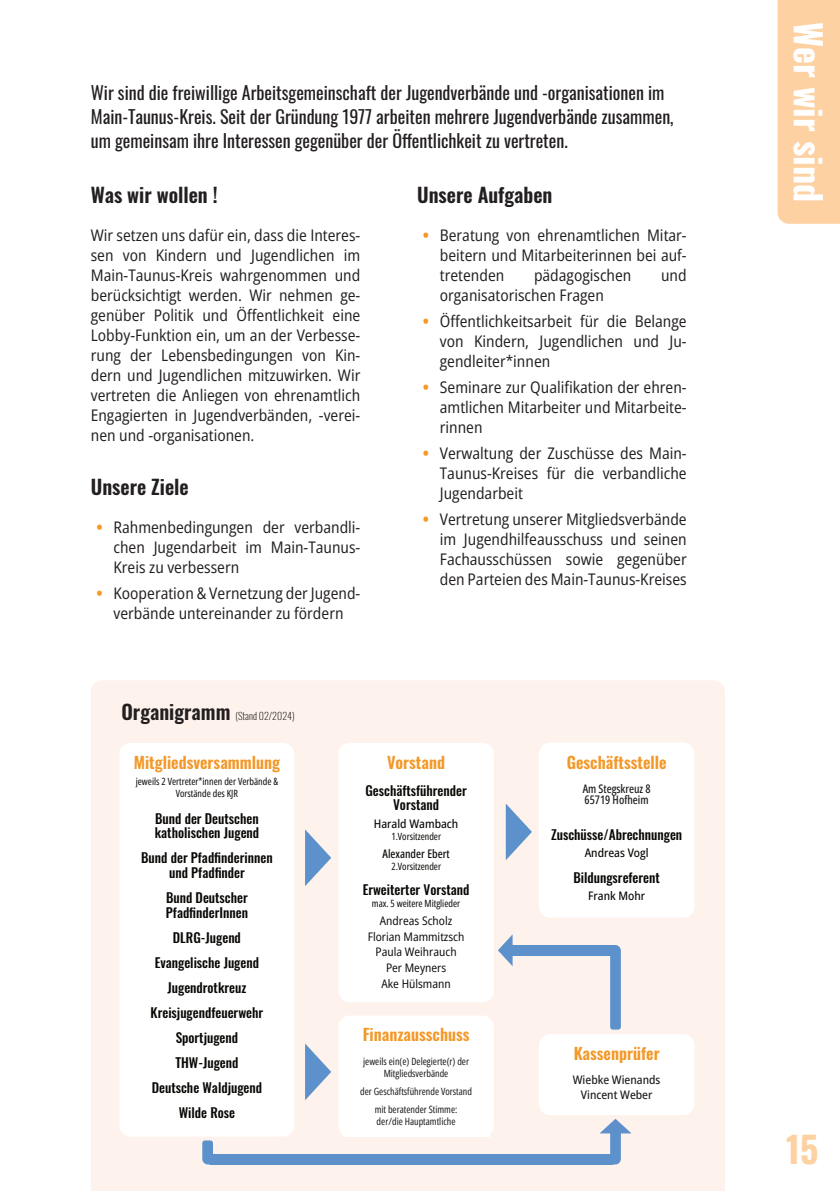
<style>
.page{position:relative;width:840px;height:1191px;background:#fff}
.page>*{position:absolute;margin:0;border:0;box-sizing:border-box;transform-origin:0 0}
.t1{font:700 36px "Oswald";color:#fff}
.t2{font:700 36px "Oswald";color:#fdd1a1}
.t3{font:600 20px "Oswald";color:#231f20}
.t4{font:18px/24px "Oswald";color:#231f20}
.t5{font:600 16.2px "Oswald";color:#f39827}
.t6{font:semi-condensed 16px/20px "Open Sans";color:#231f20;text-align:justify}
.t7{font:500 13.2px/25px "Oswald";color:#080704;text-align:center}
.t8{font:semi-condensed 11.8px/15.8px "Open Sans";color:#080704;text-align:center}
.t9{font:500 semi-condensed 11.8px "Open Sans";color:#080704}
.t10{font:500 semi-condensed 11.8px/15.8px "Open Sans";color:#1a191c;text-align:center}
.t11{font:500 11.8px/11.8px "Open Sans Condensed";color:#1a191c}
.t12{font:500 11.8px "Open Sans Condensed";color:#080704}
.t13{font:10px/12px "Open Sans Condensed";color:#1a191c;text-align:center}
.t14{font:10px/12px "Open Sans Condensed";color:#080704;text-align:center}
.t15{font:200 10px "Oswald";color:#080704}
.s1{font-family:"Open Sans Condensed";font-weight:700;font-stretch:normal;color:#f69825}
.s2{font-weight:600;font-size:20px;color:#231f20}
.s3{font-family:"Open Sans Condensed";font-weight:700;font-stretch:normal;color:#f79722}
</style>
<div class="page">
<div style="left:91px;top:680px;width:633px;height:511px;background:#fef3ec"></div>
<div style="left:119px;top:743px;width:175px;height:393px;background:#fff;border-radius:11px"></div>
<div style="left:338px;top:743px;width:155px;height:259px;background:#fff;border-radius:11px"></div>
<div style="left:338px;top:1015px;width:155px;height:121px;background:#fff;border-radius:11px"></div>
<div style="left:538px;top:1034px;width:156px;height:81px;background:#fff;border-radius:11px"></div>
<div style="left:538px;top:742px;width:156px;height:175px;background:#fff;border-radius:11px"></div>
<div style="left:342px;top:1019px;width:147px;height:117px;background:#fff"></div>
<svg style="left:305px;top:829px;width:26px;height:57px"></svg>
<svg style="left:305px;top:1043px;width:26px;height:57px"></svg>
<svg style="left:505px;top:803px;width:26px;height:57px"></svg>
<svg style="left:609px;top:945px;width:11px;height:84px"></svg>
<svg style="left:497px;top:934px;width:15px;height:32px"></svg>
<div style="left:507px;top:945px;width:105px;height:10px;background:#5c91cc"></div>
<div style="left:210px;top:1153px;width:402px;height:11px;background:#5c91cc"></div>
<svg style="left:599px;top:1118px;width:32px;height:46px"></svg>
<svg style="left:202px;top:1140px;width:11px;height:24px"></svg>
<div style="left:777px;top:0;width:62px;height:224px;background:#fdd1a1"></div>
<p class="t4" style="left:91px;top:79px;width:584px">Wir sind die freiwillige Arbeitsgemeinschaft der Jugendverbände und -organisationen im<br>Main-Taunus-Kreis. Seit der Gründung 1977 arbeiten mehrere Jugendverbände zusammen, um gemeinsam ihre Interessen gegenüber der Öffentlichkeit zu vertreten.</p>
<p class="t3" style="left:91px;top:179px;width:128px">Was wir wollen !</p>
<p class="t6" style="left:91px;top:224px;width:271px">Wir setzen uns dafür ein, dass die Interes&shy;sen von Kindern und Jugendlichen im Main-Taunus-Kreis wahrgenommen und berücksichtigt werden. Wir nehmen ge&shy;genüber Politik und Öffentlichkeit eine Lobby-Funktion ein, um an der Verbesse&shy;rung der Lebensbedingungen von Kin&shy;dern und Jugendlichen mitzuwirken. Wir vertreten die Anliegen von ehrenamtlich Engagierten in Jugendverbänden, -verei&shy;nen und -organisationen.</p>
<p class="t3" style="left:91px;top:471px;width:99px">Unsere Ziele</p>
<p class="t6" style="left:113px;top:516px;width:248px;text-indent:-17px"><span class="s1">•</span> Rahmenbedingungen der verbandli&shy;chen Jugendarbeit im Main-Taunus-Kreis zu verbessern</p>
<p class="t6" style="left:96px;top:582px;width:265px;text-align:center"><span class="s1">•</span> Kooperation &amp; Vernetzung der Jugend&shy;verbände untereinander zu fördern</p>
<p class="t15" style="left:121px;top:708px;width:175px"><span class="s2">Organigramm</span> (Stand 02/2024)</p>
<p class="t3" style="left:417px;top:179px;width:137px">Unsere Aufgaben</p>
<p class="t6" style="left:439px;top:224px;width:248px;text-indent:-17px"><span class="s3">•</span> Beratung von ehrenamtlichen Mitar&shy;beitern und Mitarbeiterinnen bei auf&shy;tretenden</p>
<p class="t6" style="left:533px;top:264px;width:99px">pädagogischen</p>
<p class="t6" style="left:660px;top:264px;width:27px">und</p>
<p class="t6" style="left:439px;top:284px;width:165px">organisatorischen Fragen</p>
<p class="t6" style="left:439px;top:310px;width:248px;text-indent:-17px"><span class="s3">•</span> Öffentlichkeitsarbeit für die Belange von Kindern, Jugendlichen und Ju&shy;gendleiter*innen</p>
<p class="t6" style="left:439px;top:376px;width:248px;text-indent:-17px"><span class="s1">•</span> Seminare zur Qualifikation der ehren&shy;amtlichen Mitarbeiter und Mitarbeite&shy;rinnen</p>
<p class="t6" style="left:439px;top:442px;width:248px;text-indent:-17px"><span class="s1">•</span> Verwaltung der Zuschüsse des Main-Taunus-Kreises für die verbandliche Jugendarbeit</p>
<p class="t6" style="left:439px;top:508px;width:248px;text-indent:-17px"><span class="s1">•</span> Vertretung unserer Mitgliedsverbände im Jugendhilfeausschuss und seinen Fachausschüssen sowie gegenüber den Parteien des Main-Taunus-Kreises</p>
<p class="t5" style="left:134px;top:749px;width:148px">Mitgliedsversammlung</p>
<p class="t14" style="left:136px;top:775px;width:144px">jeweils 2 Vertreter*innen der Verbände &amp;<br>Vorstände des KJR</p>
<p class="t7" style="left:155px;top:810px;width:106px;line-height:14.8px;text-align:left">Bund der Deutschen katholischen Jugend</p>
<p class="t7" style="left:141px;top:850px;width:133px;line-height:14.8px">Bund der Pfadfinderinnen und Pfadfinder</p>
<p class="t7" style="left:166px;top:889px;width:83px;line-height:14.8px;text-align:left">Bund Deutscher<br>PfadfinderInnen</p>
<p class="t7" style="left:150px;top:924px;width:114px">DLRG-Jugend<br>Evangelische Jugend<br>Jugendrotkreuz<br>Kreisjugendfeuerwehr<br>Sportjugend<br>THW-Jugend<br>Deutsche Waldjugend<br>Wilde Rose</p>
<p class="t5" style="left:387px;top:749px;width:59px">Vorstand</p>
<p class="t7" style="left:365px;top:782px;width:103px;line-height:14.8px">Geschäftsführender<br>Vorstand</p>
<p class="t9" style="left:373px;top:815px;width:86px">Harald Wambach</p>
<p class="t14" style="left:391px;top:830px;width:51px">1.Vorsitzender</p>
<p class="t12" style="left:382px;top:845px;width:68px">Alexander Ebert</p>
<p class="t14" style="left:391px;top:860px;width:51px">2.Vorsitzender</p>
<p class="t7" style="left:362px;top:876px;width:108px">Erweiterter Vorstand</p>
<p class="t14" style="left:371px;top:897px;width:90px">max. 5 weitere Mitglieder</p>
<p class="t8" style="left:367px;top:912px;width:98px">Andreas Scholz<br>Florian Mammitzsch<br>Paula Weihrauch<br>Per Meyners<br>Ake Hülsmann</p>
<p class="t5" style="left:362px;top:1021px;width:108px">Finanzausschuss</p>
<p class="t13" style="left:363px;top:1055px;width:107px">jeweils ein(e) Delegierte(r) der<br>Mitgliedsverbände</p>
<p class="t13" style="left:360px;top:1082px;width:113px;line-height:18px">der Geschäftsführende Vorstand mit beratender Stimme:</p>
<p class="t13" style="left:376px;top:1115px;width:80px">der/die Hauptamtliche</p>
<p class="t5" style="left:566px;top:749px;width:101px">Geschäftsstelle</p>
<p class="t11" style="left:582px;top:782px;width:69px">Am Stegskreuz 8<br>65719 Hofheim</p>
<p class="t7" style="left:550px;top:821px;width:133px">Zuschüsse/Abrechnungen</p>
<p class="t9" style="left:584px;top:844px;width:65px">Andreas Vogl</p>
<p class="t7" style="left:573px;top:864px;width:88px">Bildungsreferent</p>
<p class="t9" style="left:588px;top:887px;width:58px">Frank Mohr</p>
<p class="t5" style="left:573px;top:1040px;width:87px">Kassenprüfer</p>
<p class="t10" style="left:572px;top:1071px;width:89px">Wiebke Wienands<br>Vincent Weber</p>
<h1 class="t1" style="left:836px;top:22px;width:182px;rotate:90deg">Wer wir sind</h1>
<h1 class="t2" style="left:785px;top:1120px;width:34px">15</h1>
</div>
